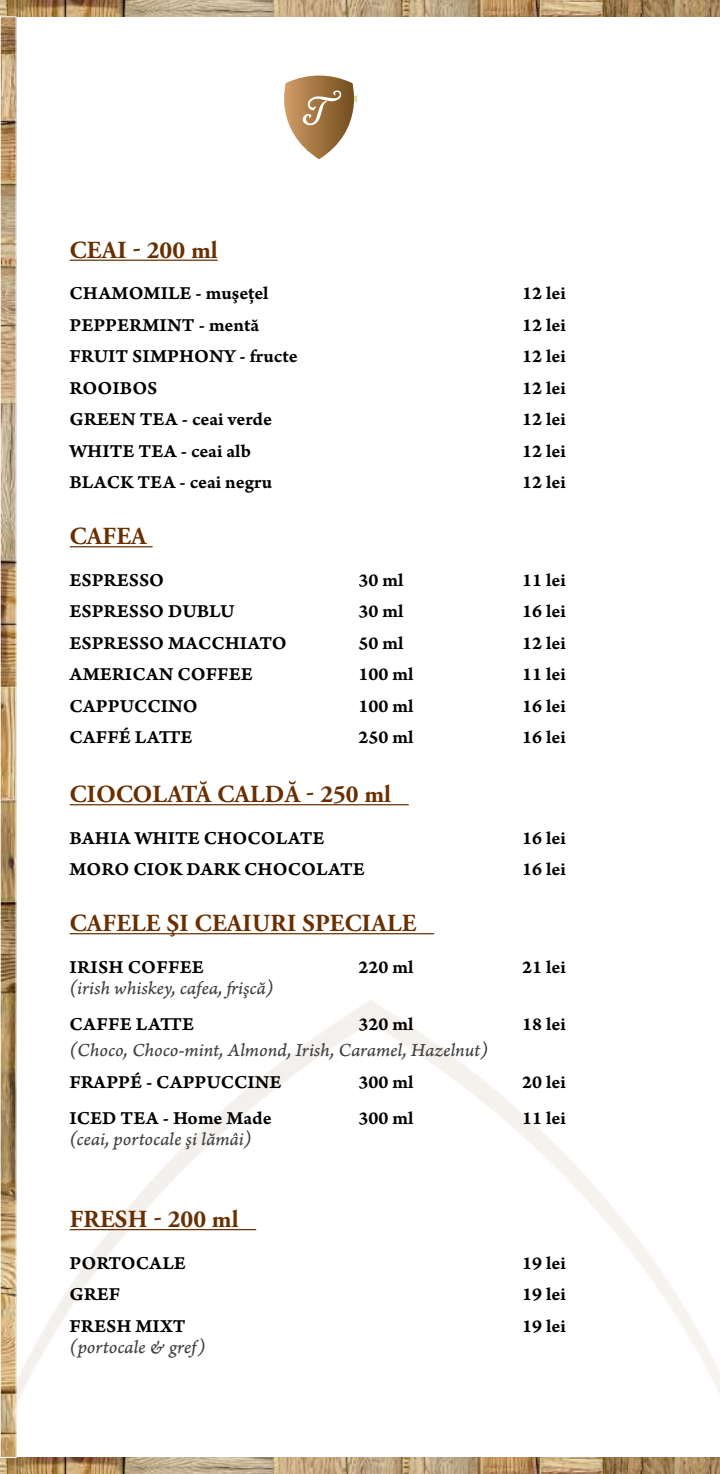
<style>
.page{position:relative;width:720px;height:1474px;background:#fff}
.page>*{position:absolute;margin:0;border:0;box-sizing:border-box;transform-origin:0 0}
.t1{font:700 24.5px "Adobe Garamond Pro";letter-spacing:.015em;color:#692f00}
.t2{font:19.25px "Arno Pro Smbd Caption";color:#000}
.t3{font:19.25px "Arno Pro Italic Caption";letter-spacing:-.005em;color:#414042}
</style>
<div class="page">
<img style="left:17px;top:546px;width:702px;height:856px">
<hr style="left:70px;top:259px;width:147px;height:2px;background:#692f00">
<hr style="left:70px;top:546px;width:82px;height:1px;background:#692f00">
<hr style="left:70px;top:804px;width:338px;height:1px;background:#692f00">
<hr style="left:70px;top:933px;width:364px;height:1px;background:#692f00">
<hr style="left:70px;top:1228px;width:186px;height:2px;background:#692f00">
<svg style="left:284px;top:76px;width:74px;height:83px"></svg>
<img style="left:0;top:0;width:719px;height:16px">
<img style="left:0;top:1457px;width:719px;height:16px">
<img style="left:2px;top:18px;width:13px;height:1437px">
<div style="left:0;top:16px;width:17px;height:1441px;border:1px solid #fff"></div>
<svg style="left:0;top:16px;width:1px;height:1441px"></svg>
<p class="t1" style="left:70px;top:236px;width:149px">CEAI - 200 ml</p>
<p class="t2" style="left:69px;top:282px;width:200px">CHAMOMILE - muşeţel</p>
<p class="t2" style="left:522px;top:282px;width:45px">12 lei</p>
<p class="t2" style="left:69px;top:313px;width:191px">PEPPERMINT - mentă</p>
<p class="t2" style="left:522px;top:313px;width:45px">12 lei</p>
<p class="t2" style="left:69px;top:345px;width:230px">FRUIT SIMPHONY - fructe</p>
<p class="t2" style="left:522px;top:345px;width:45px">12 lei</p>
<p class="t2" style="left:69px;top:376px;width:89px">ROOIBOS</p>
<p class="t2" style="left:522px;top:376px;width:45px">12 lei</p>
<p class="t2" style="left:69px;top:408px;width:204px">GREEN TEA - ceai verde</p>
<p class="t2" style="left:522px;top:408px;width:45px">12 lei</p>
<p class="t2" style="left:69px;top:439px;width:183px">WHITE TEA - ceai alb</p>
<p class="t2" style="left:522px;top:439px;width:45px">12 lei</p>
<p class="t2" style="left:69px;top:471px;width:204px">BLACK TEA - ceai negru</p>
<p class="t2" style="left:522px;top:471px;width:45px">12 lei</p>
<p class="t1" style="left:70px;top:522px;width:78px">CAFEA</p>
<p class="t2" style="left:69px;top:568px;width:96px">ESPRESSO</p>
<p class="t2" style="left:358px;top:568px;width:46px">30 ml</p>
<p class="t2" style="left:522px;top:568px;width:45px">11 lei</p>
<p class="t2" style="left:69px;top:600px;width:166px">ESPRESSO DUBLU</p>
<p class="t2" style="left:358px;top:600px;width:46px">30 ml</p>
<p class="t2" style="left:522px;top:600px;width:45px">16 lei</p>
<p class="t2" style="left:69px;top:631px;width:218px">ESPRESSO MACCHIATO</p>
<p class="t2" style="left:358px;top:631px;width:46px">50 ml</p>
<p class="t2" style="left:522px;top:631px;width:45px">12 lei</p>
<p class="t2" style="left:69px;top:663px;width:184px">AMERICAN COFFEE</p>
<p class="t2" style="left:358px;top:663px;width:56px">100 ml</p>
<p class="t2" style="left:522px;top:663px;width:45px">11 lei</p>
<p class="t2" style="left:69px;top:694px;width:130px">CAPPUCCINO</p>
<p class="t2" style="left:358px;top:694px;width:56px">100 ml</p>
<p class="t2" style="left:522px;top:694px;width:45px">16 lei</p>
<p class="t2" style="left:69px;top:726px;width:125px">CAFFÉ LATTE</p>
<p class="t2" style="left:358px;top:726px;width:56px">250 ml</p>
<p class="t2" style="left:522px;top:726px;width:45px">16 lei</p>
<p class="t1" style="left:70px;top:780px;width:323px">CIOCOLATĂ CALDĂ - 250 ml</p>
<p class="t2" style="left:69px;top:826px;width:256px">BAHIA WHITE CHOCOLATE</p>
<p class="t2" style="left:522px;top:826px;width:45px">16 lei</p>
<p class="t2" style="left:69px;top:858px;width:297px">MORO CIOK DARK CHOCOLATE</p>
<p class="t2" style="left:522px;top:858px;width:45px">16 lei</p>
<p class="t1" style="left:70px;top:909px;width:348px">CAFELE ŞI CEAIURI SPECIALE</p>
<p class="t2" style="left:70px;top:955px;width:136px">IRISH COFFEE</p>
<p class="t2" style="left:358px;top:955px;width:56px">220 ml</p>
<p class="t2" style="left:522px;top:955px;width:45px">21 lei</p>
<p class="t3" style="left:69px;top:976px;width:205px">(irish whiskey, cafea, frişcă)</p>
<p class="t2" style="left:70px;top:1012px;width:126px">CAFFE LATTE</p>
<p class="t2" style="left:358px;top:1012px;width:56px">320 ml</p>
<p class="t2" style="left:522px;top:1012px;width:45px">18 lei</p>
<p class="t3" style="left:69px;top:1038px;width:420px">(Choco, Choco-mint, Almond, Irish, Caramel, Hazelnut)</p>
<p class="t2" style="left:69px;top:1070px;width:213px">FRAPPÉ - CAPPUCCINE</p>
<p class="t2" style="left:358px;top:1070px;width:56px">300 ml</p>
<p class="t2" style="left:522px;top:1070px;width:45px">20 lei</p>
<p class="t2" style="left:69px;top:1106px;width:204px">ICED TEA - Home Made</p>
<p class="t2" style="left:358px;top:1106px;width:56px">300 ml</p>
<p class="t2" style="left:522px;top:1106px;width:45px">11 lei</p>
<p class="t3" style="left:69px;top:1127px;width:183px">(ceai, portocale şi lămâi)</p>
<p class="t1" style="left:70px;top:1205px;width:170px">FRESH - 200 ml</p>
<p class="t2" style="left:69px;top:1251px;width:118px">PORTOCALE</p>
<p class="t2" style="left:522px;top:1251px;width:45px">19 lei</p>
<p class="t2" style="left:69px;top:1282px;width:52px">GREF</p>
<p class="t2" style="left:522px;top:1282px;width:45px">19 lei</p>
<p class="t2" style="left:69px;top:1314px;width:118px">FRESH MIXT</p>
<p class="t2" style="left:522px;top:1314px;width:45px">19 lei</p>
<p class="t3" style="left:69px;top:1335px;width:138px">(portocale &amp; gref)</p>
</div>
